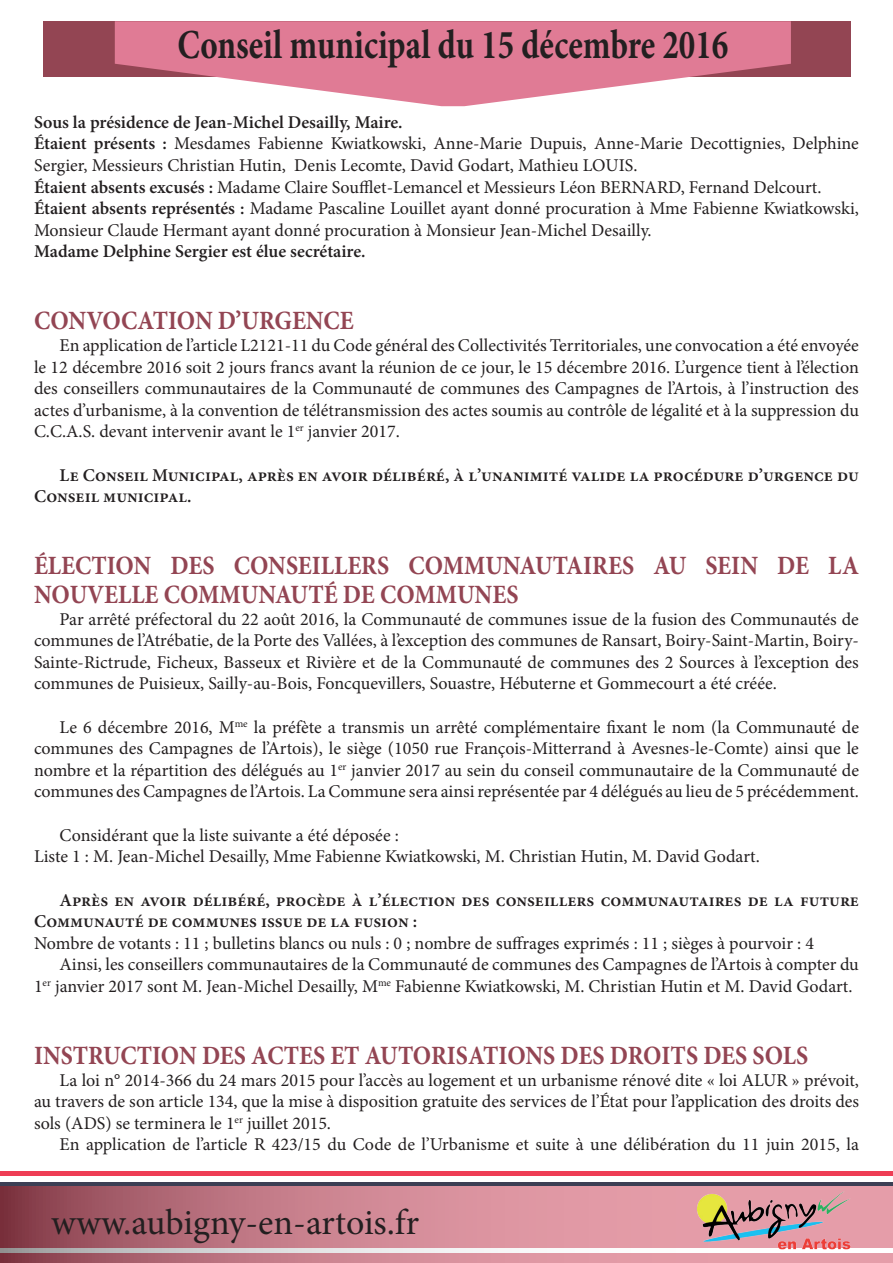
<style>
.page{position:relative;width:893px;height:1263px;background:#fff}
.page>*{position:absolute;margin:0;border:0;box-sizing:border-box;transform-origin:0 0}
.t1{font:700 41.25px "Minion Pro";color:#231f20;scale:.8 1}
.t2{font:36px "Minion Pro";letter-spacing:-.005em;color:#231f20}
.t3{font:700 26.4px/28.8px "Minion Pro";color:#934553;scale:.91 1}
.t4{font:18px/21.6px "Minion Pro";color:#231f20;text-align:justify}
.t5{font:600 18px/21.6px "Minion Pro";color:#231f20}
.s1{font-weight:600}
</style>
<div class="page">
<div style="left:0;top:1182px;width:893px;height:77px;background:#3c3f54"></div>
<div style="left:0;top:1171px;width:893px;height:5px;background:#ee3d55"></div>
<svg style="left:0;top:1186px;width:893px;height:77px;background:#ca8792"></svg>
<div style="left:43px;top:22px;width:807px;height:55px;background:#934553"></div>
<svg style="left:115px;top:21px;width:676px;height:85px;fill:#e07b95"></svg>
<img style="left:697px;top:1192px;width:153px;height:57px">
<h1 class="t1" style="left:177px;top:16px;width:690px">Conseil municipal du 15 décembre 2016</h1>
<p class="t4" style="left:34px;top:111px;width:826px;text-align:left"><span class="s1">Sous la présidence de Jean-Michel Desailly, Maire.<br>Étaient présents :</span> Mesdames Fabienne Kwiatkowski, Anne-Marie Dupuis, Anne-Marie Decottignies, Delphine Sergier, Messieurs Christian Hutin, Denis Lecomte, David Godart, Mathieu LOUIS.<br><span class="s1">Étaient absents excusés :</span> Madame Claire Soufflet-Lemancel et Messieurs Léon BERNARD, Fernand Delcourt.<br><span class="s1">Étaient absents représentés :</span> Madame Pascaline Louillet ayant donné procuration à Mme Fabienne Kwiatkowski, Monsieur Claude Hermant ayant donné procuration à Monsieur Jean-Michel Desailly.</p>
<p class="t5" style="left:34px;top:241px;width:333px">Madame Delphine Sergier est élue secrétaire.</p>
<h3 class="t3" style="left:34px;top:306px;width:353px">CONVOCATION D’URGENCE</h3>
<p class="t4" style="left:34px;top:335px;width:826px;text-indent:26px">En application de l’article L2121-11 du Code général des Collectivités Territoriales, une convocation a été envoyée le 12 décembre 2016 soit 2 jours francs avant la réunion de ce jour, le 15 décembre 2016. L’urgence tient à l’élection des conseillers communautaires de la Communauté de communes des Campagnes de l’Artois, à l’instruction des actes d’urbanisme, à la convention de télétransmission des actes soumis au contrôle de légalité et à la suppression du C.C.A.S. devant intervenir avant le 1<sup>er</sup> janvier 2017.</p>
<p class="t5" style="left:34px;top:464px;width:826px;text-indent:26px">Le Conseil Municipal, après en avoir délibéré, à l’unanimité valide la procédure d’urgence du<br>Conseil municipal.</p>
<h3 class="t3" style="left:34px;top:551px;width:908px">ÉLECTION DES CONSEILLERS COMMUNAUTAIRES AU SEIN DE LA<br>NOUVELLE COMMUNAUTÉ DE COMMUNES</h3>
<p class="t4" style="left:34px;top:608px;width:826px;text-indent:26px">Par arrêté préfectoral du 22 août 2016, la Communauté de communes issue de la fusion des Communautés de communes de l’Atrébatie, de la Porte des Vallées, à l’exception des communes de Ransart, Boiry-Saint-Martin, Boiry-Sainte-Rictrude, Ficheux, Basseux et Rivière et de la Communauté de communes des 2 Sources à l’exception des communes de Puisieux, Sailly-au-Bois, Foncquevillers, Souastre, Hébuterne et Gommecourt a été créée.</p>
<p class="t4" style="left:34px;top:716px;width:826px;text-indent:26px">Le 6 décembre 2016, M<sup>me</sup> la préfète a transmis un arrêté complémentaire fixant le nom (la Communauté de communes des Campagnes de l’Artois), le siège (1050 rue François-Mitterrand à Avesnes-le-Comte) ainsi que le nombre et la répartition des délégués au 1<sup>er</sup> janvier 2017 au sein du conseil communautaire de la Communauté de communes des Campagnes de l’Artois. La Commune sera ainsi représentée par 4 délégués au lieu de 5 précédemment.</p>
<p class="t4" style="left:34px;top:824px;width:727px;text-indent:26px">Considérant que la liste suivante a été déposée :<br>Liste 1 : M. Jean-Michel Desailly, Mme Fabienne Kwiatkowski, M. Christian Hutin, M. David Godart.</p>
<p class="t5" style="left:34px;top:889px;width:826px;text-indent:26px">Après en avoir délibéré, procède à l’élection des conseillers communautaires de la future<br>Communauté de communes issue de la fusion :</p>
<p class="t4" style="left:34px;top:932px;width:781px">Nombre de votants : 11 ; bulletins blancs ou nuls : 0 ; nombre de suffrages exprimés : 11 ; sièges à pourvoir : 4</p>
<p class="t4" style="left:60px;top:954px;width:801px">Ainsi, les conseillers communautaires de la Communauté de communes des Campagnes de l’Artois à compter du</p>
<p class="t4" style="left:34px;top:975px;width:820px">1<sup>er</sup> janvier 2017 sont M. Jean-Michel Desailly, M<sup>me</sup> Fabienne Kwiatkowski, M. Christian Hutin et M. David Godart.</p>
<h3 class="t3" style="left:34px;top:1041px;width:852px">INSTRUCTION DES ACTES ET AUTORISATIONS DES DROITS DES SOLS</h3>
<p class="t4" style="left:34px;top:1069px;width:827px;text-indent:26px">La loi n° 2014-366 du 24 mars 2015 pour l’accès au logement et un urbanisme rénové dite « loi ALUR » prévoit, au travers de son article 134, que la mise à disposition gratuite des services de l’État pour l’application des droits des sols (ADS) se terminera le 1<sup>er</sup> juillet 2015.</p>
<p class="t4" style="left:60px;top:1134px;width:801px">En application de l’article R 423/15 du Code de l’Urbanisme et suite à une délibération du 11 juin 2015, la</p>
<h2 class="t2" style="left:51px;top:1198px;width:370px">www.aubigny-en-artois.fr</h2>
</div>
